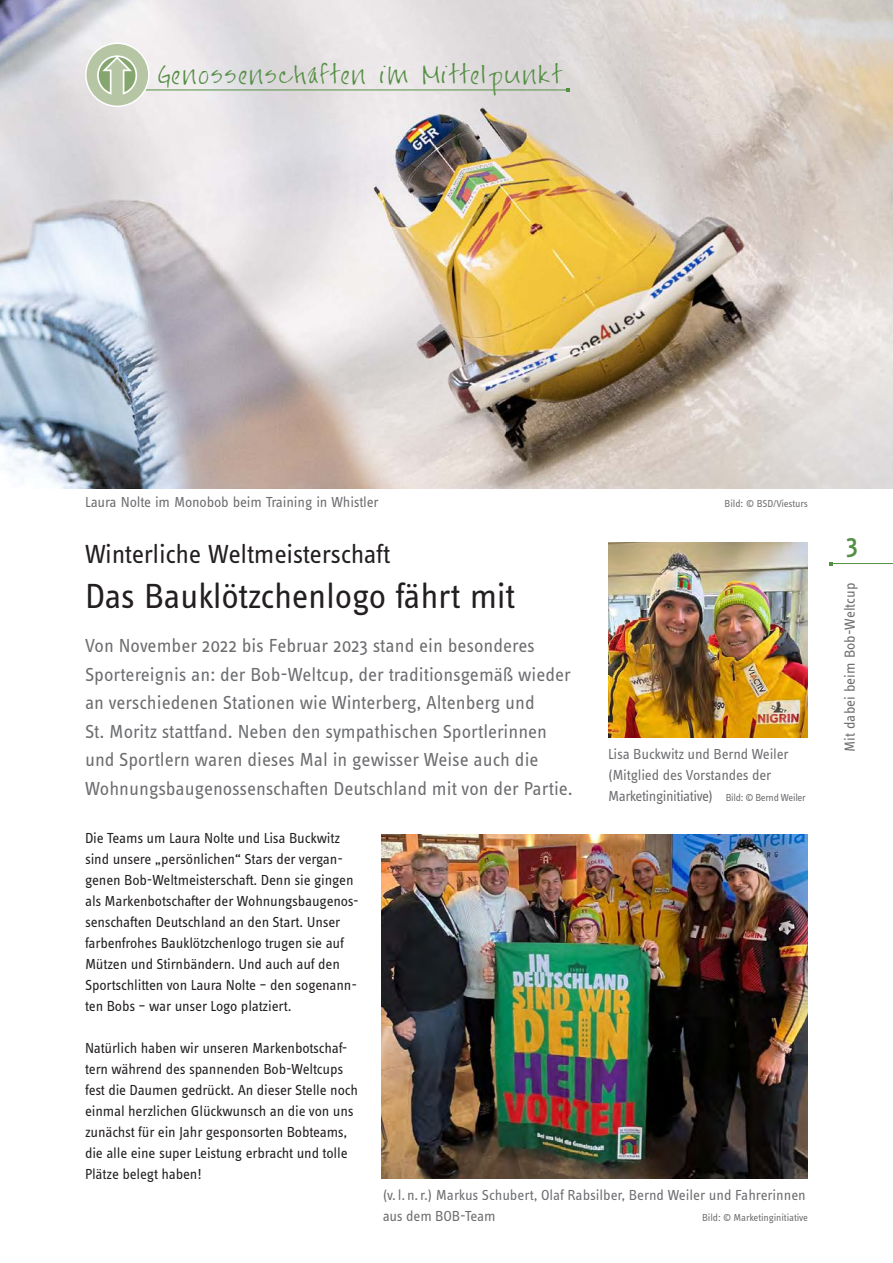
<style>
.page{position:relative;width:893px;height:1263px;background:#fff}
.page>*{position:absolute;margin:0;border:0;box-sizing:border-box;transform-origin:0 0}
.t1{font:36px "Info Text Pro";letter-spacing:-.01em;color:#231f20}
.t2{font:27px "Info Text Pro";letter-spacing:-.015em;color:#231f20}
.t3{font:500 27px "Info Text Pro";color:#548f44}
.t4{font:21px "FG Jayne Print";letter-spacing:.09em;color:#548f44}
.t5{font:19.5px/28.5px "Info Text Pro";color:#6c6d70}
.t6{font:15px/21px "Info Text Pro";letter-spacing:-.01em;color:#231f20}
.t7{font:15px/21px "Info Text Pro";letter-spacing:-.01em;color:#6c6d70}
.t8{font:10.5px "Info Text Pro";letter-spacing:-.015em;color:#6c6d70}
.s1{font-size:10.5px}
</style>
<div class="page">
<img style="left:0;top:0;width:893px;height:489px">
<hr style="left:831px;top:563px;width:62px;height:1px;background:#548f44">
<hr style="left:108px;top:90px;width:460px;height:1px;background:#548f44">
<div style="left:86px;top:43px;width:63px;height:63px;background:#b6c5a4;border-radius:50%"></div>
<div style="left:85px;top:43px;width:65px;height:64px;border:2px solid #fff;border-radius:50%"></div>
<svg style="left:97px;top:55px;width:41px;height:40px"></svg>
<img style="left:381px;top:834px;width:427px;height:345px">
<img style="left:608px;top:542px;width:200px;height:196px">
<h3 class="t4" style="left:158px;top:63px;width:404px">Genossenschaften im Mittelpunkt</h3>
<p class="t7" style="left:85px;top:491px;width:295px">Laura Nolte im Monobob beim Training in Whistler</p>
<p class="t8" style="left:725px;top:497px;width:85px">Bild: © BSD/Viesturs</p>
<h2 class="t2" style="left:85px;top:538px;width:307px">Winterliche Weltmeisterschaft</h2>
<h1 class="t1" style="left:85px;top:575px;width:432px">Das Bauklötzchenlogo fährt mit</h1>
<p class="t5" style="left:85px;top:631px;width:489px">Von November 2022 bis Februar 2023 stand ein besonderes Sportereignis an: der Bob-Weltcup, der traditionsgemäß wieder an verschiedenen Stationen wie Winterberg, Altenberg und<br>St. Moritz stattfand. Neben den sympathischen Sportlerinnen und Sportlern waren dieses Mal in gewisser Weise auch die Wohnungsbaugenossenschaften Deutschland mit von der Partie.</p>
<p class="t6" style="left:85px;top:827px;width:275px">Die Teams um Laura Nolte und Lisa Buckwitz sind unsere „persönlichen“ Stars der vergan&shy;genen Bob-Weltmeisterschaft. Denn sie gingen als Markenbotschafter der Wohnungsbaugenos&shy;senschaften Deutschland an den Start. Unser farbenfrohes Bauklötzchenlogo trugen sie auf Mützen und Stirnbändern. Und auch auf den Sportschlitten von Laura Nolte – den sogenann&shy;ten Bobs – war unser Logo platziert.</p>
<p class="t6" style="left:85px;top:1037px;width:274px">Natürlich haben wir unseren Markenbotschaf&shy;tern während des spannenden Bob-Weltcups fest die Daumen gedrückt. An dieser Stelle noch einmal herzlichen Glückwunsch an die von uns zunächst für ein Jahr gesponsorten Bobteams, die alle eine super Leistung erbracht und tolle Plätze belegt haben!</p>
<p class="t7" style="left:608px;top:743px;width:199px">Lisa Buckwitz und Bernd Weiler (Mitglied des Vorstandes der<br>Marketinginitiative) <span class="s1">Bild: © Bernd Weiler</span></p>
<p class="t7" style="left:383px;top:1184px;width:425px">(v.l.n.r.) Markus Schubert, Olaf Rabsilber, Bernd Weiler und Fahrerinnen aus dem BOB-Team</p>
<p class="t8" style="left:702px;top:1211px;width:107px">Bild: © Marketinginitiative</p>
<h2 class="t3" style="left:846px;top:528px;width:13px">3</h2>
<p class="t7" style="left:839px;top:752px;width:171px;rotate:-90deg">Mit dabei beim Bob-Weltcup</p>
</div>
